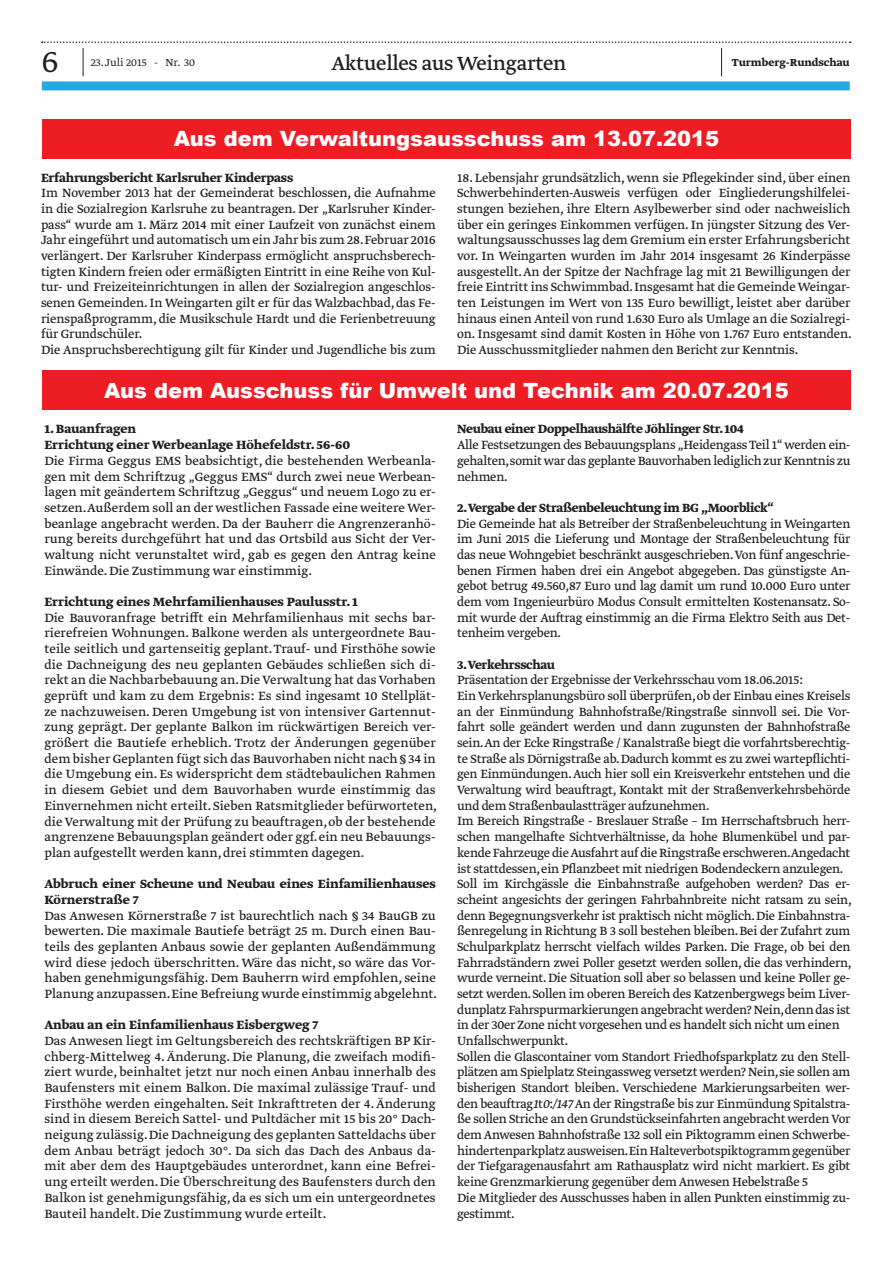
<style>
.page{position:relative;width:893px;height:1263px;background:#fff}
.page>*{position:absolute;margin:0;border:0;box-sizing:border-box;transform-origin:0 0}
.t1{font:300 36px "Greta Text Std";color:#231f20}
.t2{font:22.5px "Greta Text Std";letter-spacing:-.015em;color:#231f20}
.t3{font:900 21px "Arial";color:#fff}
.t4{font:14.1px/15.8px "Greta Text Std Regular Min";letter-spacing:-.02em;color:#231f20;text-align:justify}
.t5{font:700 14.1px/15.8px "Greta Text Std";color:#231f20}
.t6{font:700 14.1px "Greta Text Std";letter-spacing:-.02em;color:#231f20}
.t7{font:700 12px "Greta Text Std";color:#231f20}
.t8{font:300 12px "Greta Text Std";color:#231f20}
.s1{font-family:"Greta Text Std";font-style:italic}
</style>
<div class="page">
<div style="left:42px;top:81px;width:808px;height:9px;background:#24aae1"></div>
<svg style="left:42px;top:41px;width:809px;height:35px"></svg>
<div style="left:42px;top:119px;width:809px;height:40px;background:#ee1d23"></div>
<div style="left:42px;top:371px;width:809px;height:39px;background:#ee1d23"></div>
<h1 class="t1" style="left:42px;top:41px;width:18px">6</h1>
<p class="t8" style="left:91px;top:56px;width:106px">23. Juli 2015 - Nr. 30</p>
<h2 class="t2" style="left:331px;top:50px;width:237px">Aktuelles aus Weingarten</h2>
<p class="t7" style="left:732px;top:56px;width:119px">Turmberg-Rundschau</p>
<h3 class="t3" style="left:174px;top:124px;width:547px">Aus dem Verwaltungsausschuss am 13.07.2015</h3>
<p class="t5" style="left:41px;top:170px;width:254px">Erfahrungsbericht Karlsruher Kinderpass</p>
<p class="t4" style="left:41px;top:186px;width:396px;text-align:left">Im November 2013 hat der Gemeinderat beschlossen, die Aufnahme in die Sozialregion Karlsruhe zu beantragen. Der „Karlsruher Kinder&shy;pass“ wurde am 1. März 2014 mit einer Laufzeit von zunächst einem Jahr eingeführt und automatisch um ein Jahr bis zum 28.Februar 2016 verlängert. Der Karlsruher Kinderpass ermöglicht anspruchsberech&shy;tigten Kindern freien oder ermäßigten Eintritt in eine Reihe von Kul&shy;tur- und Freizeiteinrichtungen in allen der Sozialregion angeschlos&shy;senen Gemeinden. In Weingarten gilt er für das Walzbachbad, das Fe&shy;rienspaßprogramm, die Musikschule Hardt und die Ferienbetreuung für Grundschüler.<br>Die Anspruchsberechtigung gilt für Kinder und Jugendliche bis zum</p>
<p class="t4" style="left:457px;top:170px;width:396px">18. Lebensjahr grundsätzlich, wenn sie Pflegekinder sind, über einen Schwerbehinderten-Ausweis verfügen oder Eingliederungshilfelei&shy;stungen beziehen, ihre Eltern Asylbewerber sind oder nachweislich über ein geringes Einkommen verfügen. In jüngster Sitzung des Ver&shy;waltungsausschusses lag dem Gremium ein erster Erfahrungsbericht vor. In Weingarten wurden im Jahr 2014 insgesamt 26 Kinderpässe ausgestellt. An der Spitze der Nachfrage lag mit 21 Bewilligungen der freie Eintritt ins Schwimmbad. Insgesamt hat die Gemeinde Weingar&shy;ten Leistungen im Wert von 135 Euro bewilligt, leistet aber darüber hinaus einen Anteil von rund 1.630 Euro als Umlage an die Sozialregi&shy;on. Insgesamt sind damit Kosten in Höhe von 1.767 Euro entstanden.<br>Die Ausschussmitglieder nahmen den Bericht zur Kenntnis.</p>
<h3 class="t3" style="left:104px;top:375px;width:686px">Aus dem Ausschuss für Umwelt und Technik am 20.07.2015</h3>
<p class="t5" style="left:44px;top:422px;width:307px">1. Bauanfragen<br>Errichtung einer Werbeanlage Höhefeldstr. 56-60</p>
<p class="t4" style="left:44px;top:453px;width:393px">Die Firma Geggus EMS beabsichtigt, die bestehenden Werbeanla&shy;gen mit dem Schriftzug „Geggus EMS“ durch zwei neue Werbean&shy;lagen mit geändertem Schriftzug „Geggus“ und neuem Logo zu er&shy;setzen.Außerdem soll an der westlichen Fassade eine weitere Wer&shy;beanlage angebracht werden. Da der Bauherr die Angrenzeranhö&shy;rung bereits durchgeführt hat und das Ortsbild aus Sicht der Ver&shy;waltung nicht verunstaltet wird, gab es gegen den Antrag keine Einwände. Die Zustimmung war einstimmig.</p>
<p class="t5" style="left:44px;top:594px;width:315px">Errichtung eines Mehrfamilienhauses Paulusstr. 1</p>
<p class="t4" style="left:44px;top:610px;width:394px">Die Bauvoranfrage betrifft ein Mehrfamilienhaus mit sechs bar&shy;rierefreien Wohnungen. Balkone werden als untergeordnete Bau&shy;teile seitlich und gartenseitig geplant. Trauf- und Firsthöhe sowie die Dachneigung des neu geplanten Gebäudes schließen sich di&shy;rekt an die Nachbarbebauung an. Die Verwaltung hat das Vorhaben geprüft und kam zu dem Ergebnis: Es sind ingesamt 10 Stellplät&shy;ze nachzuweisen. Deren Umgebung ist von intensiver Gartennut&shy;zung geprägt. Der geplante Balkon im rückwärtigen Bereich ver&shy;größert die Bautiefe erheblich. Trotz der Änderungen gegenüber dem bisher Geplanten fügt sich das Bauvorhaben nicht nach § 34 in die Umgebung ein. Es widerspricht dem städtebaulichen Rahmen in diesem Gebiet und dem Bauvorhaben wurde einstimmig das Einvernehmen nicht erteilt. Sieben Ratsmitglieder befürworteten, die Verwaltung mit der Prüfung zu beauftragen, ob der bestehende angrenzene Bebauungsplan geändert oder ggf. ein neu Bebauungs&shy;plan aufgestellt werden kann, drei stimmten dagegen.</p>
<p class="t5" style="left:44px;top:877px;width:393px">Abbruch einer Scheune und Neubau eines Einfamilienhauses<br>Körnerstraße 7</p>
<p class="t4" style="left:44px;top:908px;width:394px">Das Anwesen Körnerstraße 7 ist baurechtlich nach § 34 BauGB zu bewerten. Die maximale Bautiefe beträgt 25 m. Durch einen Bau&shy;teils des geplanten Anbaus sowie der geplanten Außendämmung wird diese jedoch überschritten. Wäre das nicht, so wäre das Vor&shy;haben genehmigungsfähig. Dem Bauherrn wird empfohlen, seine Planung anzupassen. Eine Befreiung wurde einstimmig abgelehnt.</p>
<p class="t5" style="left:44px;top:1018px;width:275px">Anbau an ein Einfamilienhaus Eisbergweg 7</p>
<p class="t4" style="left:44px;top:1034px;width:393px">Das Anwesen liegt im Geltungsbereich des rechtskräftigen BP Kir&shy;chberg-Mittelweg 4. Änderung. Die Planung, die zweifach modifi&shy;ziert wurde, beinhaltet jetzt nur noch einen Anbau innerhalb des Baufensters mit einem Balkon. Die maximal zulässige Trauf- und Firsthöhe werden eingehalten. Seit Inkrafttreten der 4. Änderung sind in diesem Bereich Sattel- und Pultdächer mit 15 bis 20° Dach&shy;neigung zulässig. Die Dachneigung des geplanten Satteldachs über dem Anbau beträgt jedoch 30°. Da sich das Dach des Anbaus da&shy;mit aber dem des Hauptgebäudes unterordnet, kann eine Befrei&shy;ung erteilt werden. Die Überschreitung des Baufensters durch den Balkon ist genehmigungsfähig, da es sich um ein untergeordnetes Bauteil handelt. Die Zustimmung wurde erteilt.</p>
<p class="t6" style="left:457px;top:421px;width:288px">Neubau einer Doppelhaushälfte Jöhlinger Str. 104</p>
<p class="t4" style="left:457px;top:438px;width:395px">Alle Festsetzungen des Bebauungsplans „Heidengass Teil 1“ werden ein&shy;gehalten,somit war das geplante Bauvorhaben lediglich zur Kenntnis zu nehmen.</p>
<p class="t6" style="left:457px;top:499px;width:318px">2.Vergabe der Straßenbeleuchtung im BG „Moorblick“</p>
<p class="t4" style="left:457px;top:516px;width:395px">Die Gemeinde hat als Betreiber der Straßenbeleuchtung in Weingarten im Juni 2015 die Lieferung und Montage der Straßenbeleuchtung für das neue Wohngebiet beschränkt ausgeschrieben. Von fünf angeschrie&shy;benen Firmen haben drei ein Angebot abgegeben. Das günstigste An&shy;gebot betrug 49.560,87 Euro und lag damit um rund 10.000 Euro unter dem vom Ingenieurbüro Modus Consult ermittelten Kostenansatz. So&shy;mit wurde der Auftrag einstimmig an die Firma Elektro Seith aus Det&shy;tenheim vergeben.</p>
<p class="t6" style="left:457px;top:656px;width:99px">3.Verkehrsschau</p>
<p class="t4" style="left:457px;top:673px;width:396px;text-align:left">Präsentation der Ergebnisse der Verkehrsschau vom 18.06.2015:<br>Ein Verkehrsplanungsbüro soll überprüfen, ob der Einbau eines Kreisels an der Einmündung Bahnhofstraße/Ringstraße sinnvoll sei. Die Vor&shy;fahrt solle geändert werden und dann zugunsten der Bahnhofstraße sein.An der Ecke Ringstraße / Kanalstraße biegt die vorfahrtsberechtig&shy;te Straße als Dörnigstraße ab. Dadurch kommt es zu zwei wartepflichti&shy;gen Einmündungen. Auch hier soll ein Kreisverkehr entstehen und die Verwaltung wird beauftragt, Kontakt mit der Straßenverkehrsbehörde und dem Straßenbaulastträger aufzunehmen.<br>Im Bereich Ringstraße - Breslauer Straße – Im Herrschaftsbruch herr&shy;schen mangelhafte Sichtverhältnisse, da hohe Blumenkübel und par&shy;kende Fahrzeuge die Ausfahrt auf die Ringstraße erschweren.Angedacht ist stattdessen, ein Pflanzbeet mit niedrigen Bodendeckern anzulegen.<br>Soll im Kirchgässle die Einbahnstraße aufgehoben werden? Das er&shy;scheint angesichts der geringen Fahrbahnbreite nicht ratsam zu sein, denn Begegnungsverkehr ist praktisch nicht möglich. Die Einbahnstra&shy;ßenregelung in Richtung B 3 soll bestehen bleiben. Bei der Zufahrt zum Schulparkplatz herrscht vielfach wildes Parken. Die Frage, ob bei den Fahrradständern zwei Poller gesetzt werden sollen, die das verhindern, wurde verneint. Die Situation soll aber so belassen und keine Poller ge&shy;setzt werden. Sollen im oberen Bereich des Katzenbergwegs beim Liver&shy;dunplatz Fahrspurmarkierungen angebracht werden? Nein,denn das ist in der 30er Zone nicht vorgesehen und es handelt sich nicht um einen Unfallschwerpunkt.<br>Sollen die Glascontainer vom Standort Friedhofsparkplatz zu den Stell&shy;plätzen am Spielplatz Steingassweg versetzt werden? Nein,sie sollen am bisherigen Standort bleiben. Verschiedene Markierungsarbeiten wer&shy;den beauftrag<span class="s1">1</span>t<span class="s1">0</span>:<span class="s1">/147</span> An der Ringstraße bis zur Einmündung Spitalstra&shy;ße sollen Striche an den Grundstückseinfahrten angebracht werden Vor dem Anwesen Bahnhofstraße 132 soll ein Piktogramm einen Schwerbe&shy;hindertenparkplatz ausweisen.Ein Halteverbotspiktogramm gegenüber der Tiefgaragenausfahrt am Rathausplatz wird nicht markiert. Es gibt keine Grenzmarkierung gegenüber dem Anwesen Hebelstraße 5<br>Die Mitglieder des Ausschusses haben in allen Punkten einstimmig zu&shy;gestimmt.</p>
</div>
